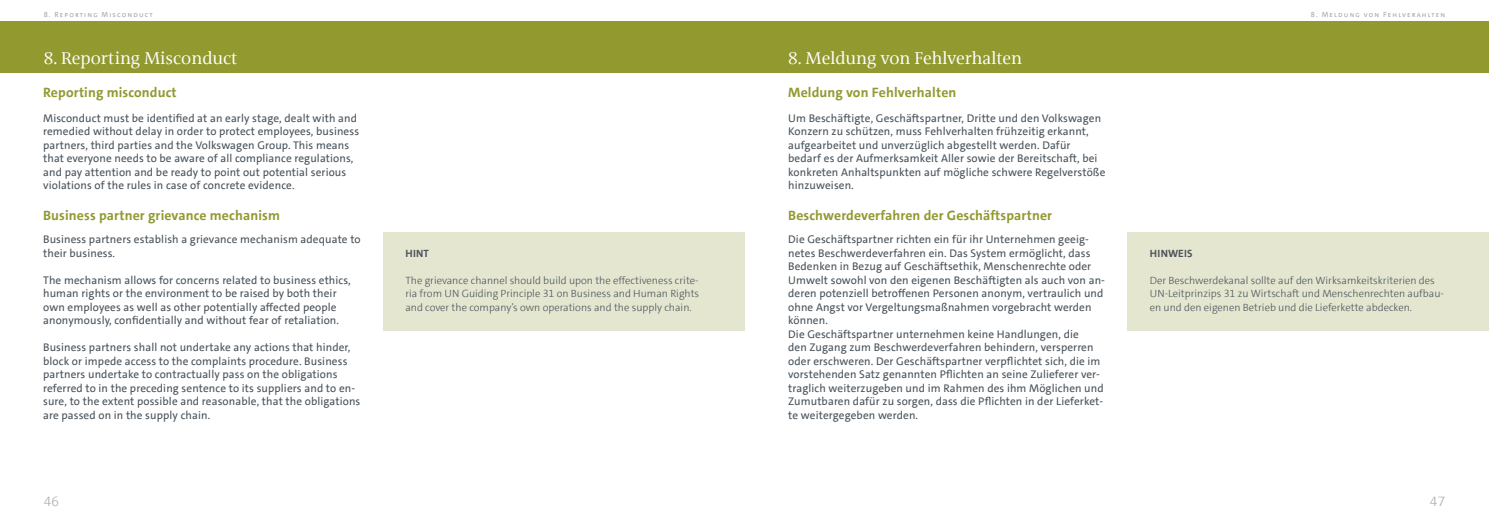
<style>
.page{position:relative;width:1489px;height:525px;background:#fff}
.page>*{position:absolute;margin:0;border:0;box-sizing:border-box;transform-origin:0 0}
.t1{font:17.5px "VWAG The Antiqua";color:#fff}
.t2{font:700 13.75px "VWAG The Sans";letter-spacing:.01em;color:#91992f}
.t3{font:300 13.75px "VWAG The Sans";color:#a7a9ac}
.t4{font:11.25px/13.5px "VWAG The Sans";letter-spacing:.01em;color:#48535b}
.t5{font:300 10.62px/13.5px "VWAG The Sans";color:#48535b;text-align:justify}
.t6{font:700 10.62px "VWAG The Sans";letter-spacing:.01em;color:#48535b}
.t7{font:7.5px "VWAG The Sans";letter-spacing:.15em;color:#a7a9ac}
</style>
<div class="page">
<div style="left:0;top:22px;width:1488px;height:51px;background:#91992f"></div>
<div style="left:383px;top:232px;width:361px;height:98px;background:#e5e6cf"></div>
<div style="left:1127px;top:232px;width:361px;height:98px;background:#e5e6cf"></div>
<p class="t7" style="left:44px;top:10px;width:110px">8. Reporting Misconduct</p>
<p class="t7" style="left:1310px;top:10px;width:136px">8. Meldung von Fehlverahlten</p>
<h1 class="t1" style="left:44px;top:46px;width:195px">8. Reporting Misconduct</h1>
<p class="t2" style="left:43px;top:84px;width:135px">Reporting misconduct</p>
<p class="t4" style="left:43px;top:111px;width:317px">Misconduct must be identified at an early stage, dealt with and remedied without delay in order to protect employees, business partners, third parties and the Volkswagen Group. This means that everyone needs to be aware of all compliance regulations, and pay attention and be ready to point out potential serious violations of the rules in case of concrete evidence.</p>
<p class="t2" style="left:43px;top:207px;width:238px">Business partner grievance mechanism</p>
<p class="t4" style="left:43px;top:233px;width:319px">Business partners establish a grievance mechanism adequate to their business.</p>
<p class="t4" style="left:43px;top:273px;width:309px">The mechanism allows for concerns related to business ethics, human rights or the environment to be raised by both their own employees as well as other potentially affected people anonymously, confidentially and without fear of retaliation.</p>
<p class="t4" style="left:43px;top:341px;width:319px">Business partners shall not undertake any actions that hinder, block or impede access to the complaints procedure. Business partners undertake to contractually pass on the obligations referred to in the preceding sentence to its suppliers and to en&shy;sure, to the extent possible and reasonable, that the obligations are passed on in the supply chain.</p>
<p class="t6" style="left:405px;top:246px;width:25px">HINT</p>
<p class="t5" style="left:405px;top:273px;width:295px">The grievance channel should build upon the effectiveness crite&shy;ria from UN Guiding Principle 31 on Business and Human Rights and cover the company’s own operations and the supply chain.</p>
<h1 class="t1" style="left:788px;top:46px;width:235px">8. Meldung von Fehlverhalten</h1>
<p class="t2" style="left:788px;top:84px;width:170px">Meldung von Fehlverhalten</p>
<p class="t4" style="left:788px;top:111px;width:319px">Um Beschäftigte, Geschäftspartner, Dritte und den Volkswagen Konzern zu schützen, muss Fehlverhalten frühzeitig erkannt, aufgearbeitet und unverzüglich abgestellt werden. Dafür bedarf es der Aufmerksamkeit Aller sowie der Bereitschaft, bei konkreten Anhaltspunkten auf mögliche schwere Regelverstöße hinzuweisen.</p>
<p class="t2" style="left:788px;top:207px;width:265px">Beschwerdeverfahren der Geschäftspartner</p>
<p class="t4" style="left:788px;top:233px;width:318px">Die Geschäftspartner richten ein für ihr Unternehmen geeig&shy;netes Beschwerdeverfahren ein. Das System ermöglicht, dass Bedenken in Bezug auf Geschäftsethik, Menschenrechte oder Umwelt sowohl von den eigenen Beschäftigten als auch von an&shy;deren potenziell betroffenen Personen anonym, vertraulich und ohne Angst vor Vergeltungsmaßnahmen vorgebracht werden können.<br>Die Geschäftspartner unternehmen keine Handlungen, die<br>den Zugang zum Beschwerdeverfahren behindern, versperren oder erschweren. Der Geschäftspartner verpflichtet sich, die im vorstehenden Satz genannten Pflichten an seine Zulieferer ver&shy;traglich weiterzugeben und im Rahmen des ihm Möglichen und Zumutbaren dafür zu sorgen, dass die Pflichten in der Lieferket&shy;te weitergegeben werden.</p>
<p class="t6" style="left:1149px;top:246px;width:44px">HINWEIS</p>
<p class="t5" style="left:1149px;top:273px;width:295px;text-align:left">Der Beschwerdekanal sollte auf den Wirksamkeitskriterien des<br>UN-Leitprinzips 31 zu Wirtschaft und Menschenrechten aufbau&shy;en und den eigenen Betrieb und die Lieferkette abdecken.</p>
<p class="t3" style="left:44px;top:492px;width:17px">46</p>
<p class="t3" style="left:1429px;top:492px;width:17px">47</p>
</div>
